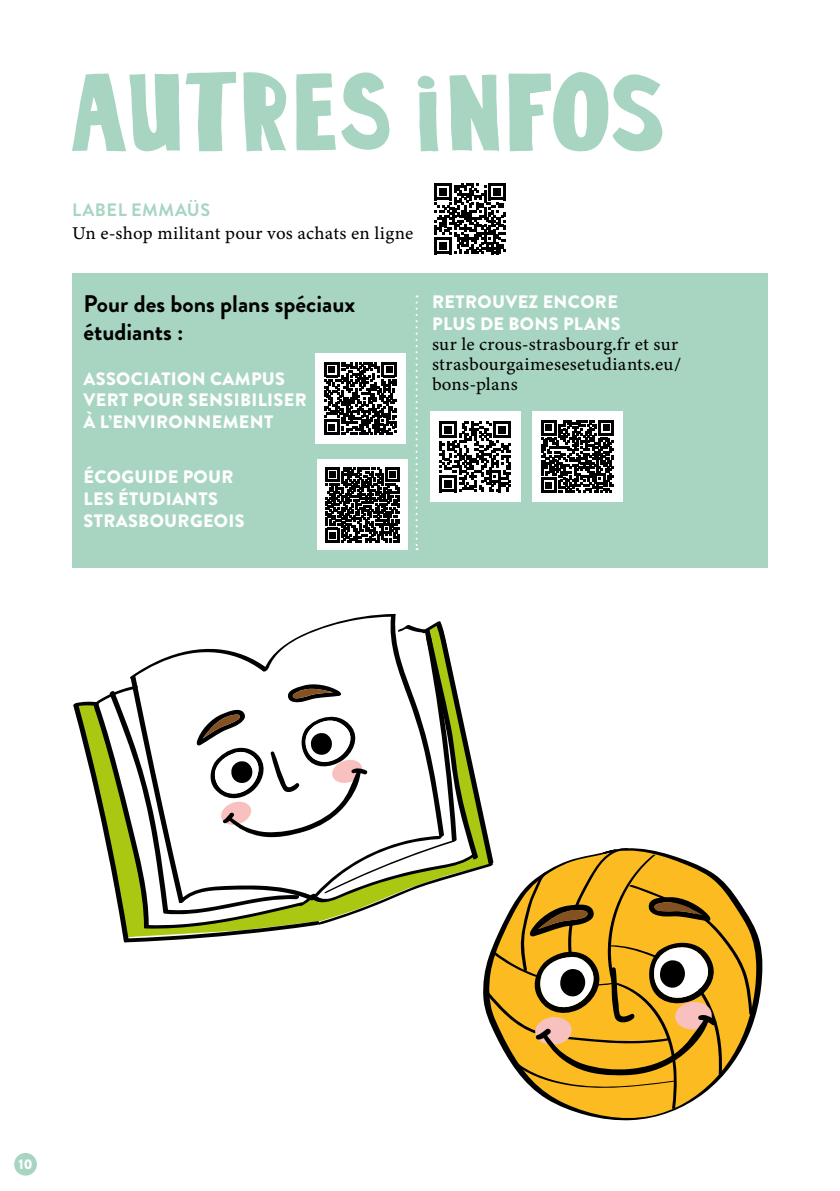
<style>
.page{position:relative;width:840px;height:1191px;background:#fff}
.page>*{position:absolute;margin:0;border:0;box-sizing:border-box;transform-origin:0 0}
.t1{font:700 24px/28px "Brandon Grotesque";color:#000}
.t2{font:900 18px/21.6px "Brandon Grotesque";letter-spacing:.02em;color:#fff}
.t3{font:18px/20px "Minion Variable Concept";letter-spacing:.01em;color:#000}
.t4{font:700 18px "Brandon Grotesque";letter-spacing:.03em;color:#a7d5c2}
.t5{font:900 14px "Brandon Grotesque";color:#fff}
</style>
<div class="page">
<div style="left:14px;top:1153px;width:23px;height:22px;background:#a7d5c2;border-radius:50%"></div>
<svg style="left:296px;top:73px;width:39px;height:77px"></svg>
<svg style="left:243px;top:72px;width:43px;height:79px"></svg>
<svg style="left:341px;top:72px;width:48px;height:78px"></svg>
<svg style="left:72px;top:72px;width:164px;height:79px"></svg>
<svg style="left:449px;top:75px;width:50px;height:76px"></svg>
<svg style="left:417px;top:76px;width:21px;height:75px"></svg>
<svg style="left:508px;top:72px;width:154px;height:79px"></svg>
<div style="left:72px;top:273px;width:695px;height:294px;background:#a7d5c2"></div>
<div style="left:531px;top:411px;width:91px;height:91px;background:#fff"></div>
<svg style="left:541px;top:420px;width:72px;height:73px"></svg>
<div style="left:429px;top:411px;width:91px;height:91px;background:#fff"></div>
<svg style="left:439px;top:421px;width:71px;height:71px"></svg>
<div style="left:315px;top:353px;width:90px;height:91px;background:#fff"></div>
<svg style="left:324px;top:362px;width:73px;height:73px"></svg>
<svg style="left:434px;top:183px;width:71px;height:71px"></svg>
<div style="left:317px;top:459px;width:91px;height:91px;background:#fff"></div>
<svg style="left:325px;top:467px;width:74px;height:75px"></svg>
<svg style="left:415px;top:295px;width:2px;height:255px"></svg>
<svg style="left:342px;top:614px;width:54px;height:7px"></svg>
<svg style="left:567px;top:923px;width:195px;height:198px"></svg>
<svg style="left:73px;top:621px;width:679px;height:488px"></svg>
<p class="t4" style="left:72px;top:197px;width:139px">LABEL EMMAÜS</p>
<p class="t3" style="left:72px;top:223px;width:342px">Un e-shop militant pour vos achats en ligne</p>
<h1 class="t1" style="left:83px;top:290px;width:273px">Pour des bons plans spéciaux étudiants :</h1>
<p class="t2" style="left:83px;top:368px;width:225px">ASSOCIATION CAMPUS<br>VERT POUR SENSIBILISER<br>À L’ENVIRONNEMENT</p>
<p class="t2" style="left:83px;top:466px;width:163px">ÉCOGUIDE POUR<br>LES ÉTUDIANTS<br>STRASBOURGEOIS</p>
<p class="t2" style="left:432px;top:291px;width:190px">RETROUVEZ ENCORE<br>PLUS DE BONS PLANS</p>
<p class="t3" style="left:432px;top:334px;width:250px">sur le crous-strasbourg.fr et sur strasbourgaimesesetudiants.eu/ bons-plans</p>
<p class="t5" style="left:19px;top:1153px;width:15px">10</p>
</div>
